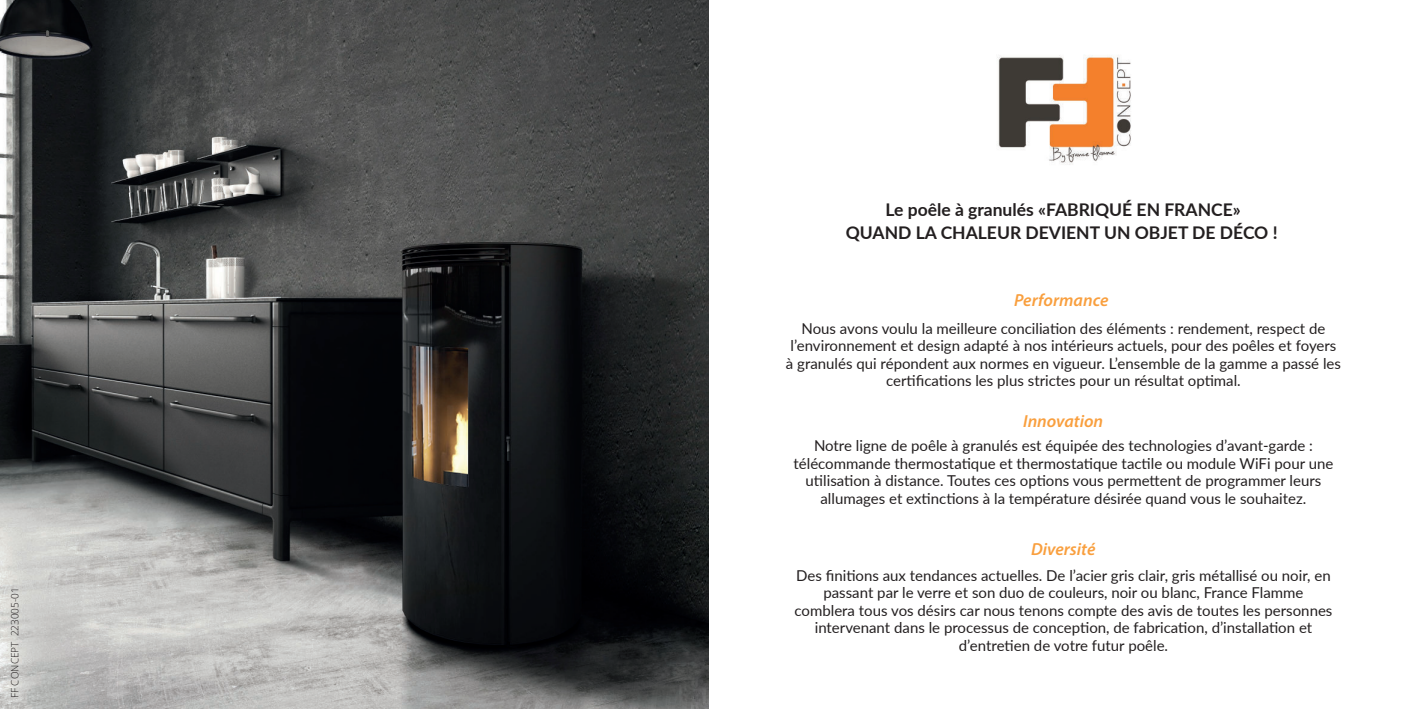
<style>
.page{position:relative;width:1418px;height:709px;background:#fff}
.page>*{position:absolute;margin:0;border:0;box-sizing:border-box;transform-origin:0 0}
.t1{font:700 17.5px "Lato";color:#231f20}
.t2{font:italic 600 17.5px "Myriad Pro";color:#f99f3e}
.t3{font:15px/17.5px "Lato";color:#231f20;text-align:center}
.t4{font:300 10px "Open Sans";color:#231f20}
</style>
<div class="page">
<img style="left:0;top:0;width:709px;height:709px">
<img style="left:997px;top:55px;width:134px;height:110px">
<p class="t4" style="left:9px;top:698px;width:112px;rotate:-90deg">FF CONCEPT 223005-01</p>
<p class="t1" style="left:885px;top:200px;width:357px">Le poêle à granulés «FABRIQUÉ EN FRANCE»</p>
<p class="t1" style="left:845px;top:222px;width:433px">QUAND LA CHALEUR DEVIENT UN OBJET DE DÉCO !</p>
<p class="t2" style="left:1014px;top:289px;width:96px">Performance</p>
<p class="t3" style="left:786px;top:319px;width:556px">Nous avons voulu la meilleure conciliation des éléments : rendement, respect de l’environnement et design adapté à nos intérieurs actuels, pour des poêles et foyers à granulés qui répondent aux normes en vigueur. L’ensemble de la gamme a passé les certifications les plus strictes pour un résultat optimal.</p>
<p class="t2" style="left:1023px;top:410px;width:82px">Innovation</p>
<p class="t3" style="left:793px;top:436px;width:541px">Notre ligne de poêle à granulés est équipée des technologies d’avant-garde : télécommande thermostatique et thermostatique tactile ou module WiFi pour une utilisation à distance. Toutes ces options vous permettent de programmer leurs allumages et extinctions à la température désirée quand vous le souhaitez.</p>
<p class="t2" style="left:1031px;top:538px;width:66px">Diversité</p>
<p class="t3" style="left:794px;top:566px;width:539px">Des finitions aux tendances actuelles. De l’acier gris clair, gris métallisé ou noir, en passant par le verre et son duo de couleurs, noir ou blanc, France Flamme comblera tous vos désirs car nous tenons compte des avis de toutes les personnes intervenant dans le processus de conception, de fabrication, d’installation et d’entretien de votre futur poêle.</p>
</div>
